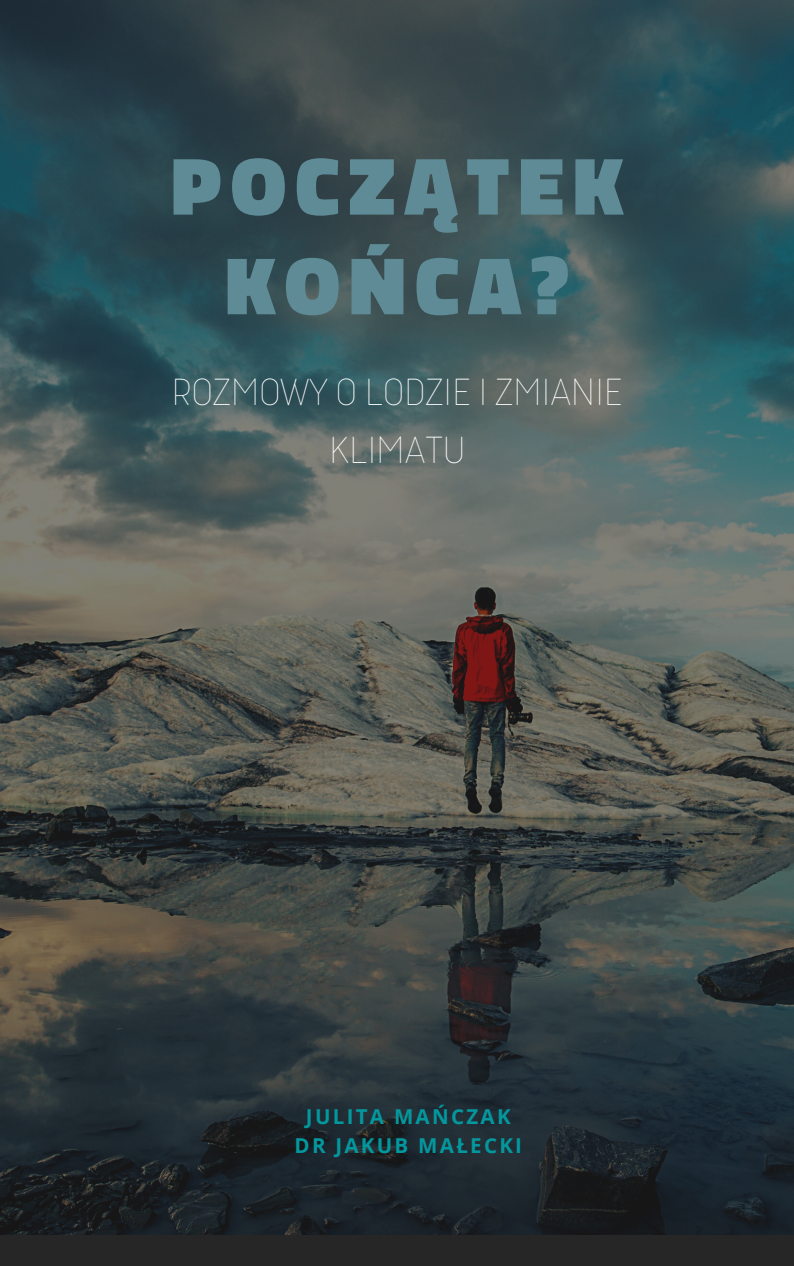
<style>
.page{position:relative;width:794px;height:1266px;background:#fff}
.page>*{position:absolute;margin:0;border:0;box-sizing:border-box;transform-origin:0 0}
.t1{font:900 82.57px/99.6px "Titillium Web";letter-spacing:.11em;color:#5f8b97;text-align:center}
.t2{font:100 41.33px/57.4px "Aristotelica Pro Cnd Txt";color:#fcfcfc;text-align:center}
.t3{font:700 20.55px "Open Sans";letter-spacing:.11em;color:#03989e}
</style>
<div class="page">
<div style="left:0;top:0;width:793px;height:1266px;background:#262626"></div>
<img style="left:0;top:0;width:793px;height:1234px">
<p class="t1" style="left:171px;top:134px;width:453px">POCZĄTEK<br>KOŃCA?</p>
<p class="t2" style="left:171px;top:367px;width:452px">ROZMOWY O LODZIE I ZMIANIE<br>KLIMATU</p>
<p class="t3" style="left:306px;top:1102px;width:206px">JULITA MAŃCZAK</p>
<p class="t3" style="left:294px;top:1130px;width:229px">DR JAKUB MAŁECKI</p>
</div>
